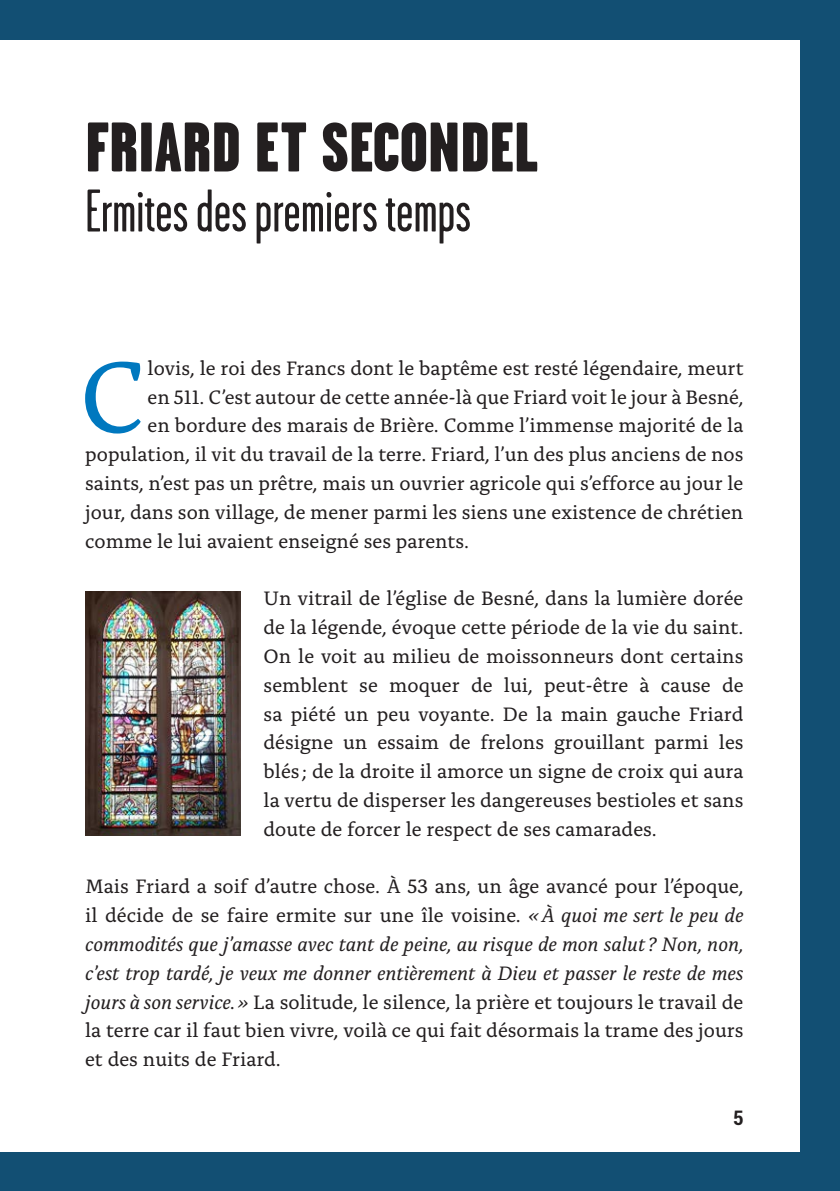
<style>
.page{position:relative;width:840px;height:1191px;background:#fff}
.page>*{position:absolute;margin:0;border:0;box-sizing:border-box;transform-origin:0 0}
.texte_courant_LETTRINE{font:106px "Alda OTCEV";color:#0078bf}
.PERSONNE_-_nom{font:900 70px "Garage Gothic";color:#231f20}
.PERSONNE_-_nom-2{font:60px "Garage Gothic";color:#231f20}
.texte_courant{font:20.4px/28.8px "Alda OTCEV";color:#231f20;text-align:justify}
.texte_courant_LETTRINE-2{font:20.4px "Alda OTCEV";color:#231f20}
.t1{font:700 condensed 20px "Roboto";color:#231f20}
.s1{font-style:italic}
</style>
<div class="page">
<img style="left:85px;top:592px;width:156px;height:243px">
<div style="left:0;top:0;width:839px;height:40px;background:#124f73"></div>
<div style="left:0;top:1152px;width:839px;height:39px;background:#124f73"></div>
<div style="left:799px;top:0;width:40px;height:1191px;background:#124f73"></div>
<p class="PERSONNE_-_nom" style="left:85px;top:108px;width:455px">FRIARD ET SECONDEL</p>
<p class="PERSONNE_-_nom-2" style="left:85px;top:180px;width:387px">Ermites des premiers temps</p>
<p class="texte_courant_LETTRINE" style="left:79px;top:318px;width:67px">C</p>
<p class="texte_courant_LETTRINE-2" style="left:147px;top:353px;width:597px">lovis, le roi des Francs dont le baptême est resté légendaire, meurt</p>
<p class="texte_courant_LETTRINE-2" style="left:147px;top:382px;width:597px">en 511. C’est autour de cette année-là que Friard voit le jour à Besné,</p>
<p class="texte_courant_LETTRINE-2" style="left:147px;top:410px;width:597px">en bordure des marais de Brière. Comme l’immense majorité de la</p>
<p class="texte_courant_LETTRINE-2" style="left:85px;top:439px;width:659px">population, il vit du travail de la terre. Friard, l’un des plus anciens de nos</p>
<p class="texte_courant_LETTRINE-2" style="left:85px;top:468px;width:659px">saints, n’est pas un prêtre, mais un ouvrier agricole qui s’efforce au jour le</p>
<p class="texte_courant_LETTRINE-2" style="left:85px;top:497px;width:659px">jour, dans son village, de mener parmi les siens une existence de chrétien</p>
<p class="texte_courant_LETTRINE-2" style="left:85px;top:526px;width:385px">comme le lui avaient enseigné ses parents.</p>
<p class="texte_courant" style="left:263px;top:582px;width:481px">Un vitrail de l’église de Besné, dans la lumière dorée de la légende, évoque cette période de la vie du saint.<br>On le voit au milieu de moissonneurs dont certains semblent se moquer de lui, peut-être à cause de sa piété un peu voyante. De la main gauche Friard désigne un essaim de frelons grouillant parmi les blés ; de la droite il amorce un signe de croix qui aura la vertu de disperser les dangereuses bestioles et sans doute de forcer le respect de ses camarades.</p>
<p class="texte_courant" style="left:85px;top:870px;width:659px">Mais Friard a soif d’autre chose. À 53 ans, un âge avancé pour l’époque, il décide de se faire ermite sur une île voisine. <span class="s1">«À quoi me sert le peu de commodités que j’amasse avec tant de peine, au risque de mon salut ? Non, non, c’est trop tardé, je veux me donner entièrement à Dieu et passer le reste de mes jours à son service.»</span> La solitude, le silence, la prière et toujours le travail de la terre car il faut bien vivre, voilà ce qui fait désormais la trame des jours et des nuits de Friard.</p>
<p class="t1" style="left:732px;top:1104px;width:12px">5</p>
</div>
